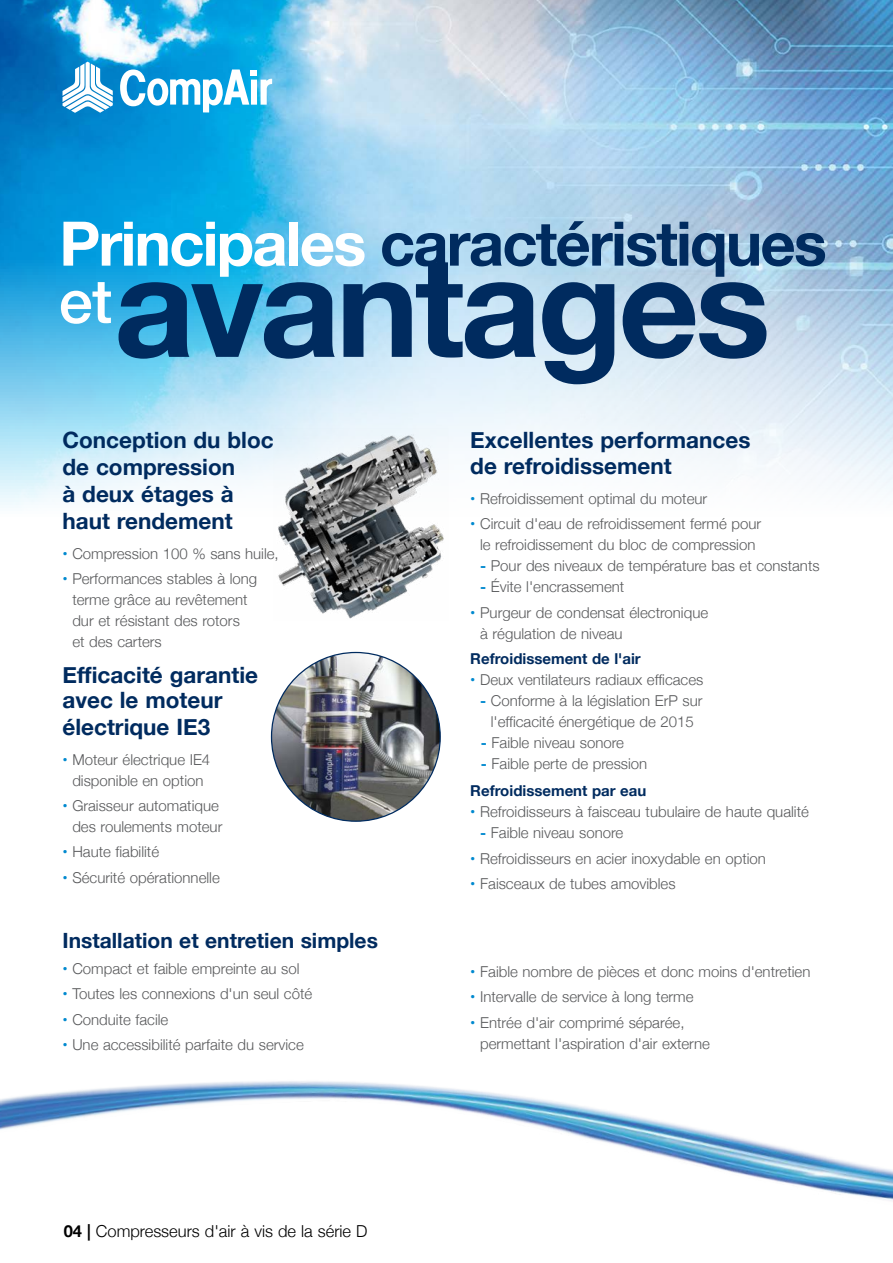
<style>
.page{position:relative;width:893px;height:1263px;background:#fff}
.page>*{position:absolute;margin:0;border:0;box-sizing:border-box;transform-origin:0 0}
.t1{font:700 140.55px "Helvetica Neue";letter-spacing:-.03em;color:#002b5f}
.t2{font:700 61.5px "Helvetica Neue";letter-spacing:-.03em;color:#002b5f}
.t3{font:500 60.9px "Helvetica Neue";color:#fff}
.t4{font:700 22.5px/27px "Helvetica Neue";color:#002b5f}
.t5{font:700 21px "Helvetica Neue";color:#002b5f}
.t6{font:300 16.5px "Helvetica Neue";color:#000}
.t7{font:300 15px/21px "Helvetica Neue";color:#58595b}
.t8{font:700 15px "Helvetica Neue";color:#002b5f}
.s1{color:#fff}
.s2{font-weight:700;color:#0089cf}
.s3{font-weight:700}
.s4{font-weight:700;color:#002b5f}
</style>
<div class="page">
<img style="left:0;top:0;width:893px;height:661px">
<img style="left:0;top:1081px;width:893px;height:120px">
<img style="left:271px;top:652px;width:169px;height:169px;border-radius:84px">
<img style="left:273px;top:429px;width:176px;height:192px">
<svg style="left:120px;top:69px;width:152px;height:43px"></svg>
<svg style="left:63px;top:62px;width:50px;height:51px"></svg>
<h2 class="t2" style="left:59px;top:195px;width:769px"><span class="s1">Principales</span> caractéristiques</h2>
<h3 class="t3" style="left:59px;top:252px;width:55px">et</h3>
<h1 class="t1" style="left:114px;top:196px;width:658px">avantages</h1>
<h3 class="t4" style="left:63px;top:427px;width:213px">Conception du bloc de compression<br>à deux étages à haut rendement</h3>
<p class="t7" style="left:63px;top:542px;width:218px"><span class="s2">•</span> Compression 100 % sans huile,</p>
<p class="t7" style="left:72px;top:567px;width:186px;text-indent:-10px"><span class="s2">•</span> Performances stables à long terme grâce au revêtement dur et résistant des rotors<br>et des carters</p>
<h3 class="t4" style="left:63px;top:662px;width:197px;line-height:26.2px">Efficacité garantie avec le moteur électrique IE3</h3>
<p class="t7" style="left:63px;top:748px;width:149px;text-align:center"><span class="s2">•</span> Moteur électrique IE4 disponible en option</p>
<p class="t7" style="left:63px;top:794px;width:161px;text-align:right"><span class="s2">•</span> Graisseur automatique des roulements moteur</p>
<p class="t7" style="left:63px;top:840px;width:98px"><span class="s2">•</span> Haute fiabilité</p>
<p class="t7" style="left:63px;top:865px;width:159px"><span class="s2">•</span> Sécurité opérationnelle</p>
<h3 class="t5" style="left:63px;top:923px;width:317px">Installation et entretien simples</h3>
<p class="t7" style="left:63px;top:957px;width:238px"><span class="s2">•</span> Compact et faible empreinte au sol</p>
<p class="t7" style="left:63px;top:982px;width:251px"><span class="s2">•</span> Toutes les connexions d'un seul côté</p>
<p class="t7" style="left:63px;top:1007px;width:107px"><span class="s2">•</span> Conduite facile</p>
<p class="t7" style="left:63px;top:1033px;width:243px"><span class="s2">•</span> Une accessibilité parfaite du service</p>
<p class="t6" style="left:64px;top:1217px;width:305px"><span class="s3">04 |</span> Compresseurs d'air à vis de la série D</p>
<h3 class="t4" style="left:470px;top:428px;width:282px;line-height:25.5px">Excellentes performances de refroidissement</h3>
<p class="t7" style="left:470px;top:487px;width:238px"><span class="s2">•</span> Refroidissement optimal du moteur</p>
<p class="t7" style="left:470px;top:512px;width:292px;text-align:center"><span class="s2">•</span> Circuit d'eau de refroidissement fermé pour le refroidissement du bloc de compression</p>
<p class="t7" style="left:480px;top:554px;width:341px"><span class="s2">-</span> Pour des niveaux de température bas et constants</p>
<p class="t7" style="left:480px;top:575px;width:146px"><span class="s2">-</span> Évite l'encrassement</p>
<p class="t7" style="left:480px;top:601px;width:230px;text-indent:-10px"><span class="s2">•</span> Purgeur de condensat électronique à régulation de niveau</p>
<p class="t8" style="left:470px;top:647px;width:172px">Refroidissement de l'air</p>
<p class="t7" style="left:470px;top:668px;width:235px"><span class="s2">•</span> Deux ventilateurs radiaux efficaces</p>
<p class="t7" style="left:480px;top:689px;width:224px;text-align:center"><span class="s2">-</span> Conforme à la législation ErP sur l'efficacité énergétique de 2015</p>
<p class="t7" style="left:481px;top:731px;width:145px"><span class="s2">-</span> Faible niveau sonore</p>
<p class="t7" style="left:470px;top:749px;width:178px;line-height:27.3px;text-align:right"><span class="s2">-</span> Faible perte de pression<br><span class="s4">Refroidissement par eau</span></p>
<p class="t7" style="left:470px;top:800px;width:340px"><span class="s2">•</span> Refroidisseurs à faisceau tubulaire de haute qualité</p>
<p class="t7" style="left:480px;top:821px;width:145px"><span class="s2">-</span> Faible niveau sonore</p>
<p class="t7" style="left:470px;top:847px;width:297px"><span class="s2">•</span> Refroidisseurs en acier inoxydable en option</p>
<p class="t7" style="left:470px;top:872px;width:207px"><span class="s2">•</span> Faisceaux de tubes amovibles</p>
<p class="t7" style="left:470px;top:960px;width:342px"><span class="s2">•</span> Faible nombre de pièces et donc moins d'entretien</p>
<p class="t7" style="left:470px;top:985px;width:225px"><span class="s2">•</span> Intervalle de service à long terme</p>
<p class="t7" style="left:480px;top:1010px;width:231px;text-indent:-10px"><span class="s2">•</span> Entrée d'air comprimé séparée, permettant l'aspiration d'air externe</p>
</div>
